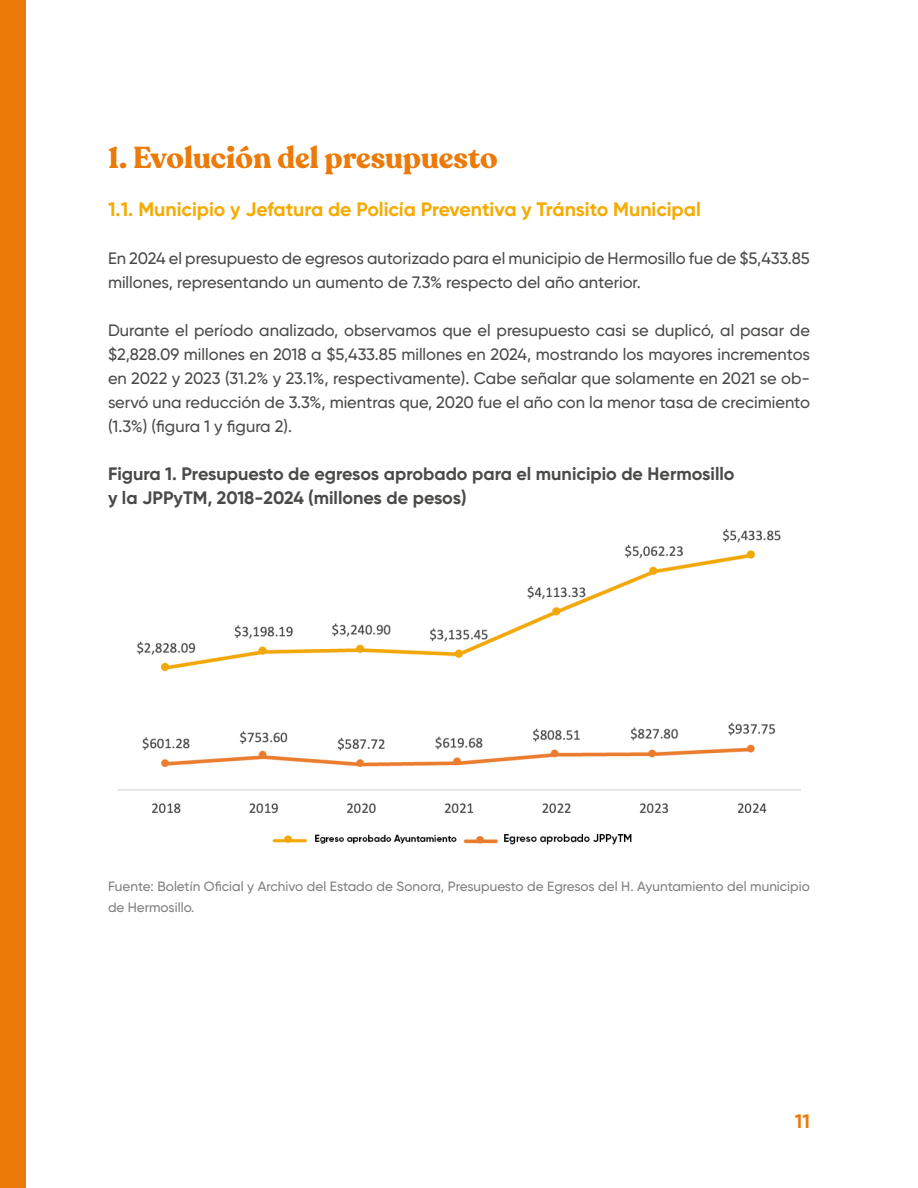
<style>
.page{position:relative;width:918px;height:1188px;background:#fff}
.page>*{position:absolute;margin:0;border:0;box-sizing:border-box;transform-origin:0 0}
.t1{font:700 30px "Recoleta";color:#ec7a08}
.t2{font:700 19.5px "Gilroy";color:#f5ab00}
.t3{font:700 19.5px "Gilroy";color:#ec7a08}
.t4{font:700 18px "Gilroy";color:#4a4a49}
.t5{font:500 16.5px/24px "Gilroy";color:#4a4a49}
.t6{font:500 13.5px/21px "Gilroy";color:#808080}
</style>
<div class="page">
<div style="left:0;top:0;width:26px;height:1188px;background:#ec7a08"></div>
<img style="left:117px;top:529px;width:684px;height:316px">
<p class="t1" style="left:108px;top:139px;width:391px">1. Evolución del presupuesto</p>
<p class="t2" style="left:108px;top:197px;width:594px">1.1. Municipio y Jefatura de Policía Preventiva y Tránsito Municipal</p>
<p class="t5" style="left:108px;top:246px;width:703px">En 2024 el presupuesto de egresos autorizado para el municipio de Hermosillo fue de $5,433.85 millones, representando un aumento de 7.3% respecto del año anterior.</p>
<p class="t5" style="left:108px;top:318px;width:704px;text-align:justify">Durante el período analizado, observamos que el presupuesto casi se duplicó, al pasar de $2,828.09 millones en 2018 a $5,433.85 millones en 2024, mostrando los mayores incrementos en 2022 y 2023 (31.2% y 23.1%, respectivamente). Cabe señalar que solamente en 2021 se ob&shy;servó una reducción de 3.3%, mientras que, 2020 fue el año con la menor tasa de crecimiento (1.3%) (figura 1 y figura 2).</p>
<p class="t4" style="left:108px;top:462px;width:628px">Figura 1. Presupuesto de egresos aprobado para el municipio de Hermosillo</p>
<p class="t4" style="left:108px;top:486px;width:360px">y la JPPyTM, 2018-2024 (millones de pesos)</p>
<p class="t6" style="left:108px;top:876px;width:703px">Fuente: Boletín Oficial y Archivo del Estado de Sonora, Presupuesto de Egresos del H. Ayuntamiento del municipio de Hermosillo.</p>
<p class="t3" style="left:795px;top:1109px;width:17px">11</p>
</div>
